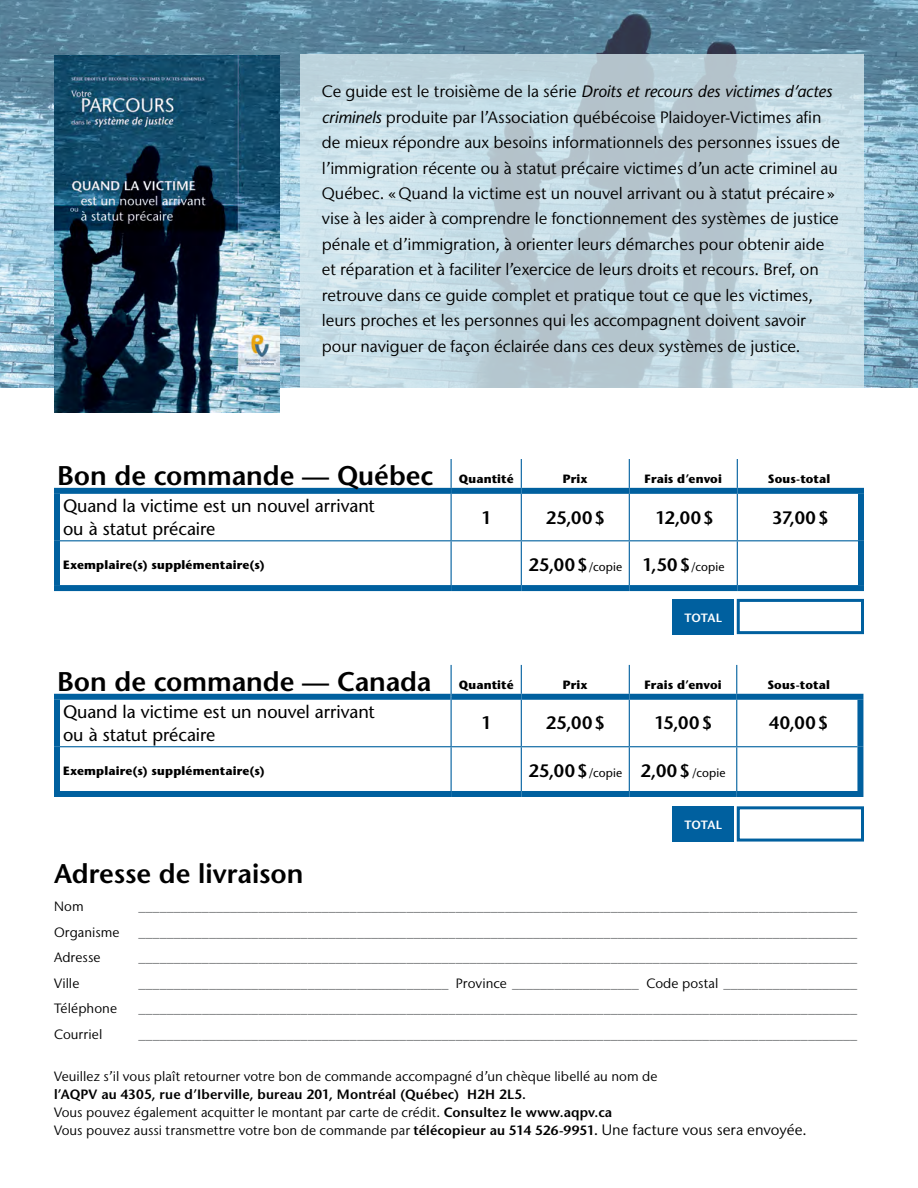
<style>
.page{position:relative;width:918px;height:1188px;background:#fff}
.page>*{position:absolute;margin:0;border:0;box-sizing:border-box;transform-origin:0 0}
.t1{font:600 27px "Stone Sans Std";color:#000}
.t2{font:500 18px/22.5px "Stone Sans Std";letter-spacing:-.005em;color:#000}
.t3{font:600 18px "Stone Sans Std";letter-spacing:.025em;color:#000}
.t4{font:16.5px/25.5px "Stone Sans IIITC Std";letter-spacing:-.005em;color:#000}
.t5{font:italic 500 16.5px "Stone Sans Std";letter-spacing:-.005em;color:#000}
.t6{font:13.5px "Stone Sans IIITC Std";letter-spacing:.005em;color:#808284}
.t7{font:13.5px/18px "Stone Sans IIITC Std";letter-spacing:.005em;color:#000}
.t8{font:600 13.5px "Stone Sans Std";letter-spacing:.015em;color:#000}
.t9{font:700 12px "Stone Sans Std";letter-spacing:.015em;color:#000}
.t10{font:500 12px "Stone Sans Std";letter-spacing:.01em;color:#000}
.t11{font:600 12px "Stone Sans Std";letter-spacing:-.005em;color:#fff}
.s1{font-family:"Stone Sans IIITC Std";font-weight:400;font-style:normal}
.s2{font-family:"Stone Sans Std";font-weight:500;font-style:italic}
.s3{font-weight:600;font-size:18px}
.s4{color:#000}
.s5{font-family:"Stone Sans Std";font-weight:600}
.s6{font-size:15px}
</style>
<div class="page">
<svg style="left:0;top:0;width:918px;height:388px;background:#729bb2"></svg>
<div style="left:673px;top:599px;width:61px;height:35px;background:#00609f"></div>
<div style="left:737px;top:599px;width:127px;height:35px;border:3px solid #00609f"></div>
<div style="left:54px;top:541px;width:6px;height:44px;background:#00609f"></div>
<div style="left:858px;top:541px;width:6px;height:44px;background:#00609f"></div>
<div style="left:54px;top:585px;width:397px;height:6px;background:#00609f"></div>
<div style="left:451px;top:585px;width:70px;height:6px;background:#00609f"></div>
<div style="left:521px;top:585px;width:108px;height:6px;background:#00609f"></div>
<div style="left:629px;top:585px;width:108px;height:6px;background:#00609f"></div>
<div style="left:737px;top:585px;width:127px;height:6px;background:#00609f"></div>
<hr style="left:451px;top:541px;width:1px;height:44px;background:#00609f">
<hr style="left:521px;top:541px;width:1px;height:44px;background:#00609f">
<hr style="left:629px;top:541px;width:1px;height:44px;background:#00609f">
<hr style="left:737px;top:541px;width:1px;height:44px;background:#00609f">
<svg style="left:451px;top:459px;width:1px;height:29px"></svg>
<svg style="left:521px;top:459px;width:1px;height:29px"></svg>
<svg style="left:629px;top:459px;width:1px;height:29px"></svg>
<svg style="left:737px;top:459px;width:1px;height:29px"></svg>
<div style="left:54px;top:488px;width:397px;height:6px;background:#00609f"></div>
<div style="left:451px;top:488px;width:70px;height:6px;background:#00609f"></div>
<div style="left:521px;top:488px;width:108px;height:6px;background:#00609f"></div>
<div style="left:629px;top:488px;width:108px;height:6px;background:#00609f"></div>
<div style="left:737px;top:488px;width:127px;height:6px;background:#00609f"></div>
<div style="left:54px;top:494px;width:6px;height:47px;background:#00609f"></div>
<div style="left:858px;top:494px;width:6px;height:47px;background:#00609f"></div>
<hr style="left:451px;top:494px;width:1px;height:46px;background:#00609f">
<hr style="left:521px;top:494px;width:1px;height:46px;background:#00609f">
<hr style="left:629px;top:494px;width:1px;height:46px;background:#00609f">
<hr style="left:737px;top:494px;width:1px;height:46px;background:#00609f">
<hr style="left:60px;top:540px;width:391px;height:1px;background:#00609f">
<hr style="left:451px;top:540px;width:70px;height:1px;background:#00609f">
<hr style="left:521px;top:540px;width:108px;height:1px;background:#00609f">
<hr style="left:629px;top:540px;width:108px;height:1px;background:#00609f">
<hr style="left:737px;top:540px;width:121px;height:1px;background:#00609f">
<div style="left:673px;top:806px;width:61px;height:36px;background:#00609f"></div>
<div style="left:737px;top:806px;width:127px;height:36px;border:3px solid #00609f"></div>
<div style="left:54px;top:694px;width:397px;height:6px;background:#00609f"></div>
<div style="left:452px;top:694px;width:69px;height:6px;background:#00609f"></div>
<div style="left:54px;top:747px;width:6px;height:44px;background:#00609f"></div>
<div style="left:54px;top:791px;width:397px;height:6px;background:#00609f"></div>
<div style="left:54px;top:700px;width:6px;height:47px;background:#00609f"></div>
<hr style="left:60px;top:746px;width:391px;height:1px;background:#00609f">
<hr style="left:451px;top:746px;width:70px;height:1px;background:#00609f">
<hr style="left:737px;top:746px;width:120px;height:1px;background:#00609f">
<hr style="left:451px;top:665px;width:1px;height:32px;background:#00609f">
<hr style="left:451px;top:697px;width:1px;height:49px;background:#00609f">
<hr style="left:451px;top:747px;width:1px;height:44px;background:#00609f">
<div style="left:857px;top:700px;width:6px;height:47px;background:#00609f"></div>
<div style="left:857px;top:747px;width:6px;height:44px;background:#00609f"></div>
<div style="left:451px;top:791px;width:70px;height:6px;background:#00609f"></div>
<div style="left:737px;top:791px;width:126px;height:6px;background:#00609f"></div>
<svg style="left:521px;top:665px;width:1px;height:29px"></svg>
<div style="left:521px;top:694px;width:108px;height:6px;background:#00609f"></div>
<hr style="left:629px;top:746px;width:108px;height:1px;background:#00609f">
<hr style="left:736px;top:700px;width:1px;height:46px;background:#00609f">
<hr style="left:736px;top:747px;width:1px;height:44px;background:#00609f">
<div style="left:629px;top:791px;width:108px;height:6px;background:#00609f"></div>
<div style="left:737px;top:694px;width:126px;height:6px;background:#00609f"></div>
<svg style="left:629px;top:665px;width:1px;height:29px"></svg>
<svg style="left:736px;top:665px;width:1px;height:29px"></svg>
<div style="left:629px;top:694px;width:108px;height:6px;background:#00609f"></div>
<hr style="left:521px;top:700px;width:1px;height:46px;background:#00609f">
<hr style="left:629px;top:700px;width:1px;height:46px;background:#00609f">
<hr style="left:521px;top:746px;width:108px;height:1px;background:#00609f">
<hr style="left:521px;top:747px;width:1px;height:44px;background:#00609f">
<hr style="left:629px;top:747px;width:1px;height:44px;background:#00609f">
<div style="left:521px;top:791px;width:108px;height:6px;background:#00609f"></div>
<img style="left:54px;top:55px;width:226px;height:358px">
<svg style="left:300px;top:54px;width:564px;height:334px;background:#c3d7df"></svg>
<p class="t5" style="left:322px;top:81px;width:512px"><span class="s1">Ce guide est le troisième de la série</span> Droits et recours des victimes d’actes</p>
<p class="t4" style="left:322px;top:104px;width:520px"><span class="s2">criminels</span> produite par l’Association québécoise Plaidoyer-Victimes afin de mieux répondre aux besoins informationnels des personnes issues de l’immigration récente ou à statut précaire victimes d’un acte criminel au Québec. «Quand la victime est un nouvel arrivant ou à statut précaire» vise à les aider à comprendre le fonctionnement des systèmes de justice pénale et d’immigration, à orienter leurs démarches pour obtenir aide et réparation et à faciliter l’exercice de leurs droits et recours. Bref, on retrouve dans ce guide complet et pratique tout ce que les victimes, leurs proches et les personnes qui les accompagnent doivent savoir pour naviguer de façon éclairée dans ces deux systèmes de justice.</p>
<h1 class="t1" style="left:57px;top:459px;width:378px">Bon de commande — Québec</h1>
<p class="t9" style="left:459px;top:471px;width:56px">Quantité</p>
<p class="t9" style="left:563px;top:471px;width:26px">Prix</p>
<p class="t9" style="left:645px;top:471px;width:79px">Frais d’envoi</p>
<p class="t9" style="left:768px;top:471px;width:64px">Sous-total</p>
<h2 class="t2" style="left:63px;top:495px;width:313px">Quand la victime est un nouvel arrivant ou à statut précaire</h2>
<h2 class="t3" style="left:481px;top:506px;width:12px">1</h2>
<h2 class="t3" style="left:546px;top:506px;width:61px">25,00$</h2>
<h2 class="t3" style="left:655px;top:506px;width:60px">12,00$</h2>
<h2 class="t3" style="left:772px;top:506px;width:58px">37,00$</h2>
<p class="t9" style="left:63px;top:558px;width:203px">Exemplaire(s) supplémentaire(s)</p>
<p class="t10" style="left:528px;top:560px;width:198px"><span class="s3">25,00$</span>/copie <span class="s3">1,50$</span>/copie</p>
<p class="t11" style="left:685px;top:610px;width:39px">TOTAL</p>
<h1 class="t1" style="left:57px;top:665px;width:376px">Bon de commande — Canada</h1>
<p class="t9" style="left:459px;top:677px;width:56px">Quantité</p>
<p class="t9" style="left:563px;top:677px;width:26px">Prix</p>
<p class="t9" style="left:644px;top:677px;width:79px">Frais d’envoi</p>
<p class="t9" style="left:767px;top:677px;width:64px">Sous-total</p>
<h2 class="t2" style="left:63px;top:701px;width:313px">Quand la victime est un nouvel arrivant ou à statut précaire</h2>
<h2 class="t3" style="left:481px;top:712px;width:12px">1</h2>
<h2 class="t3" style="left:546px;top:712px;width:61px">25,00$</h2>
<h2 class="t3" style="left:654px;top:712px;width:59px">15,00$</h2>
<h2 class="t3" style="left:769px;top:712px;width:61px">40,00$</h2>
<p class="t9" style="left:63px;top:763px;width:203px">Exemplaire(s) supplémentaire(s)</p>
<p class="t10" style="left:528px;top:766px;width:199px"><span class="s3">25,00$</span>/copie <span class="s3">2,00$</span> /copie</p>
<p class="t11" style="left:685px;top:818px;width:39px">TOTAL</p>
<h1 class="t1" style="left:54px;top:857px;width:251px">Adresse de livraison</h1>
<p class="t7" style="left:54px;top:897px;width:31px">Nom</p>
<p class="t6" style="left:139px;top:898px;width:720px">______________________________________________________________________________________________________</p>
<p class="t7" style="left:54px;top:923px;width:67px">Organisme</p>
<p class="t6" style="left:139px;top:924px;width:720px">______________________________________________________________________________________________________</p>
<p class="t7" style="left:54px;top:948px;width:48px">Adresse</p>
<p class="t6" style="left:139px;top:949px;width:720px">______________________________________________________________________________________________________</p>
<p class="t7" style="left:54px;top:974px;width:27px">Ville</p>
<p class="t6" style="left:139px;top:975px;width:720px">____________________________________________ <span class="s4">Province</span> __________________ <span class="s4">Code postal</span> ___________________</p>
<p class="t7" style="left:54px;top:999px;width:65px">Téléphone</p>
<p class="t6" style="left:139px;top:1000px;width:720px">______________________________________________________________________________________________________</p>
<p class="t7" style="left:54px;top:1025px;width:50px">Courriel</p>
<p class="t6" style="left:139px;top:1026px;width:720px">______________________________________________________________________________________________________</p>
<p class="t7" style="left:54px;top:1067px;width:605px">Veuillez s’il vous plaît retourner votre bon de commande accompagné d’un chèque libellé au nom de</p>
<p class="t8" style="left:54px;top:1086px;width:474px">l’AQPV au 4305, rue d’Iberville, bureau 201, Montréal (Québec) H2H 2L5.</p>
<p class="t7" style="left:54px;top:1103px;width:754px">Vous pouvez également acquitter le montant par carte de crédit. <span class="s5">Consultez le www.aqpv.ca<br></span>Vous pouvez aussi transmettre votre bon de commande par <span class="s5">télécopieur au 514 526-9951.</span> <span class="s6">Une facture vous sera envoyée.</span></p>
</div>
